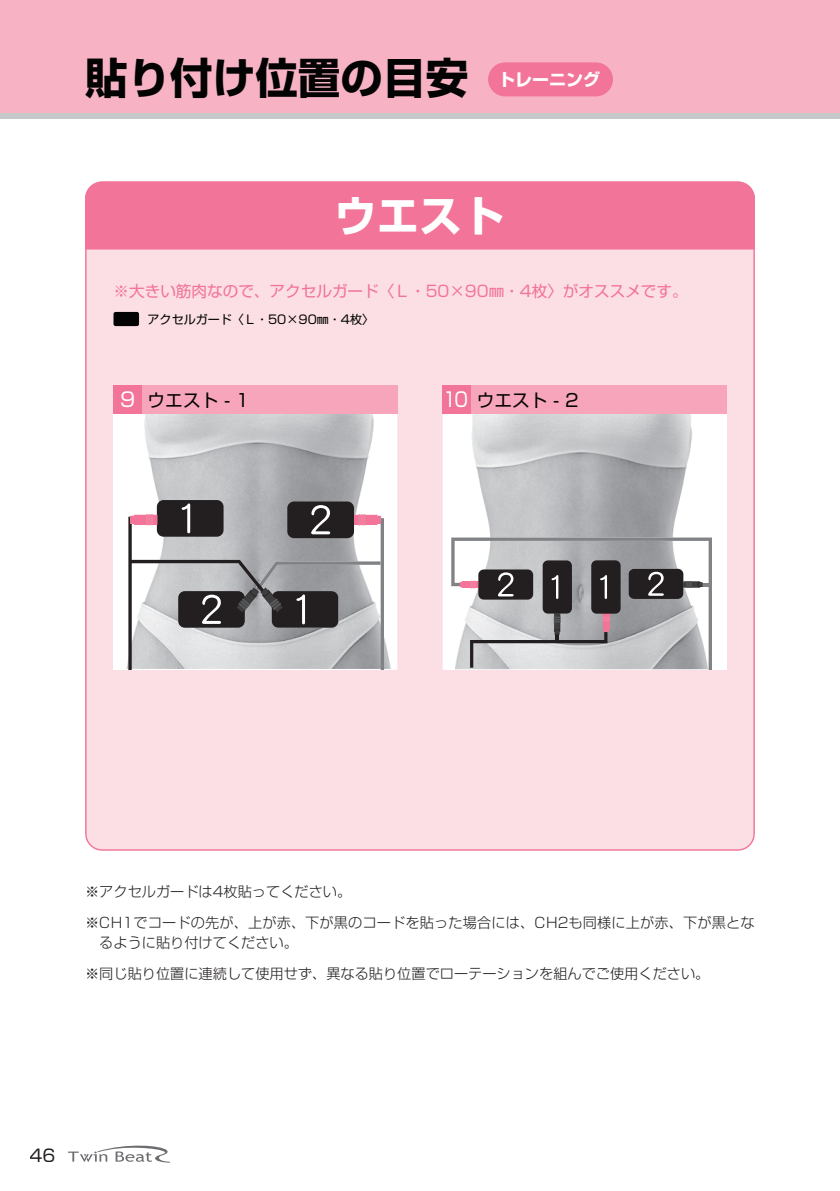
<style>
.page{position:relative;width:840px;height:1191px;background:#fff}
.page>*{position:absolute;margin:0;border:0;box-sizing:border-box;transform-origin:0 0}
.t1{font:700 42.6px "Shin Go Pro";color:#030303}
.t2{font:700 42.6px "Shin Go Pro";color:#fff}
.t3{font:17.8px "Shin Go Pro";color:#030303}
.t4{font:700 17px "Shin Go Pro";color:#fff}
.t5{font:17px "Shin Go Pro";color:#231f20}
.t6{font:15.6px "Shin Go Pro";color:#f27499}
.t7{font:300 14.2px/31.2px "Shin Go Pro";color:#231f20}
.t8{font:12px "Shin Go Pro";color:#030303}
.s1{font-size:19.8px;color:#fff}
</style>
<div class="page">
<div style="left:0;top:0;width:839px;height:113px;background:#f7b3c4"></div>
<div style="left:0;top:113px;width:839px;height:6px;background:#c7c8ca"></div>
<svg style="left:68px;top:1145px;width:102px;height:17px"></svg>
<div style="left:85px;top:249px;width:669px;height:601px;background:#fcdfe4"></div>
<div style="left:85px;top:181px;width:669px;height:68px;background:#f27499"></div>
<img style="left:113px;top:414px;width:284px;height:255px">
<div style="left:157px;top:500px;width:66px;height:37px;background:#231f20;border-radius:7px"></div>
<div style="left:287px;top:501px;width:67px;height:37px;background:#231f20;border-radius:7px"></div>
<svg style="left:128px;top:503px;width:256px;height:166px"></svg>
<div style="left:113px;top:386px;width:29px;height:28px;background:#f27499"></div>
<div style="left:142px;top:386px;width:255px;height:28px;background:#f6a5ba"></div>
<div style="left:442px;top:414px;width:284px;height:255px;background:#fff"></div>
<img style="left:442px;top:414px;width:270px;height:255px">
<svg style="left:451px;top:537px;width:260px;height:132px;background:#a4a3a6"></svg>
<div style="left:442px;top:386px;width:29px;height:28px;background:#f27499"></div>
<div style="left:471px;top:386px;width:255px;height:28px;background:#f6a5ba"></div>
<div style="left:148px;top:313px;width:219px;height:12px;background:#fcdfe4"></div>
<div style="left:113px;top:312px;width:26px;height:14px;background:#030303;border-radius:2px"></div>
<div style="left:488px;top:62px;width:124px;height:34px;background:#f27499;border-radius:17px"></div>
<h1 class="t1" style="left:85px;top:44px;width:384px">貼り付け位置の目安</h1>
<p class="t4" style="left:498px;top:66px;width:104px">トレーニング</p>
<h1 class="t2" style="left:334px;top:182px;width:172px">ウエスト</h1>
<p class="t6" style="left:113px;top:278px;width:575px">※大きい筋肉なので、アクセルガード〈Ｌ・50×90㎜・4枚〉がオススメです。</p>
<p class="t8" style="left:147px;top:309px;width:228px">アクセルガード〈Ｌ・50×90㎜・4枚〉</p>
<p class="t3" style="left:120px;top:385px;width:131px"><span class="s1">9</span> ウエスト - 1</p>
<p class="t3" style="left:442px;top:385px;width:137px"><span class="s1">10</span> ウエスト - 2</p>
<p class="t7" style="left:85px;top:874px;width:670px">※ アクセルガードは4枚貼ってください。<br>※ CH1でコードの先が、上が赤、下が黒のコードを貼った場合には、CH2も同様に上が赤、下が黒とな</p>
<p class="t7" style="left:85px;top:925px;width:625px;text-indent:14px">るように貼り付けてください。<br>※ 同じ貼り位置に連続して使用せず、異なる貼り位置でローテーションを組んでご使用ください。</p>
<p class="t5" style="left:30px;top:1141px;width:27px">46</p>
</div>
